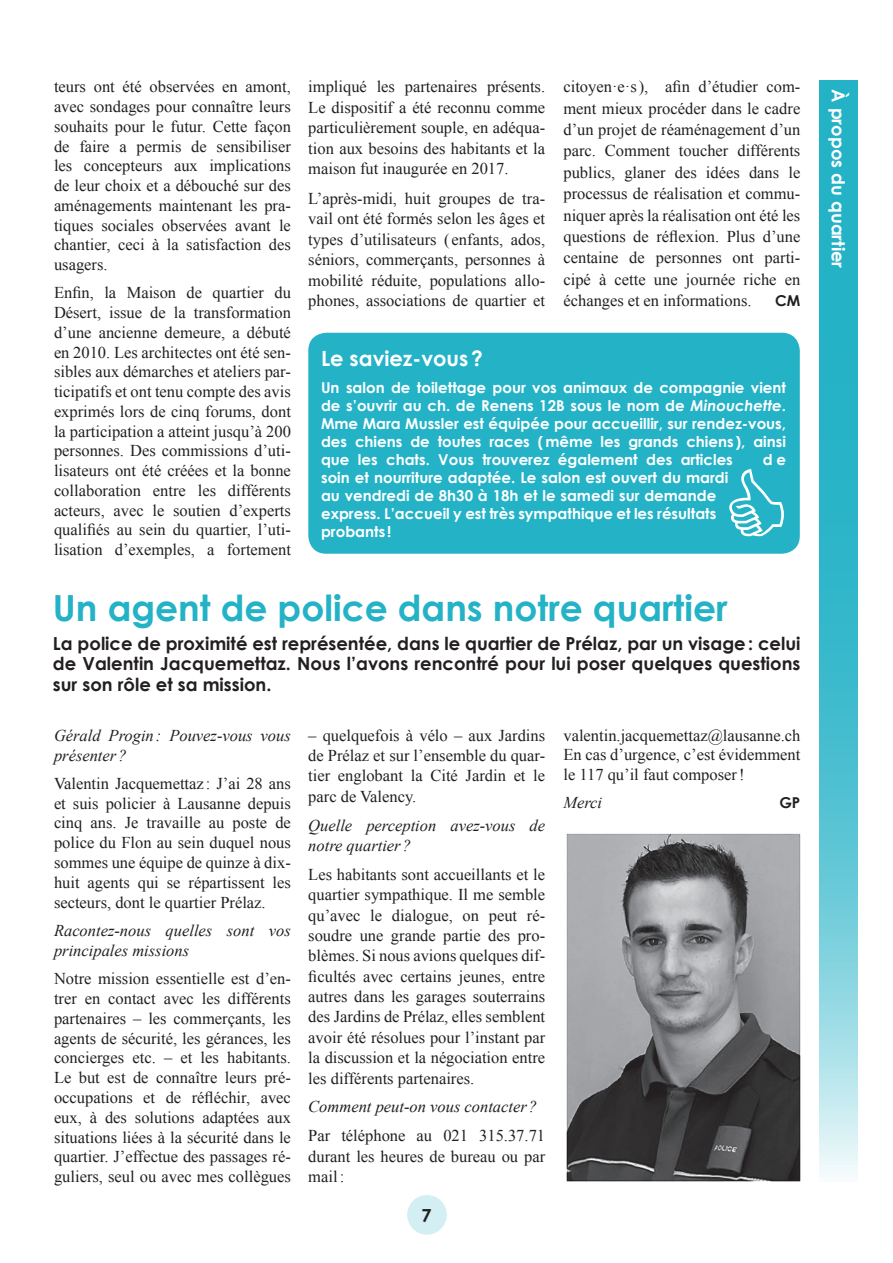
<style>
.page{position:relative;width:893px;height:1263px;background:#fff}
.page>*{position:absolute;margin:0;border:0;box-sizing:border-box;transform-origin:0 0}
.t1{font:700 36px "Century Gothic";color:#24b2c7}
.t2{font:700 21px "Century Gothic";color:#fff}
.t3{font:700 18px/20.2px "Century Gothic";color:#231f20;text-align:justify}
.t4{font:700 18px "Century Gothic";color:#fff}
.t5{font:16.5px/19.8px "Times New Roman";color:#231f20;text-align:justify}
.t6{font:italic 16.5px/19.8px "Times New Roman";color:#231f20}
.t7{font:700 15px/18px "Century Gothic";color:#fff;text-align:justify}
.t8{font:700 15px "Century Gothic";color:#231f20}
.s1{font-style:italic}
</style>
<div class="page">
<svg style="left:819px;top:81px;width:39px;height:1093px;background:#50c1d2"></svg>
<div style="left:407px;top:1195px;width:40px;height:40px;background:#d4eff4;border-radius:50%"></div>
<img style="left:566px;top:833px;width:235px;height:349px">
<div style="left:308px;top:333px;width:492px;height:221px;background:#24b2c7;border-radius:18px"></div>
<svg style="left:729px;top:469px;width:55px;height:67px"></svg>
<p class="t5" style="left:54px;top:77px;width:238px">teurs ont été observées en amont, avec sondages pour connaître leurs souhaits pour le futur. Cette façon de faire a permis de sensibiliser les concepteurs aux implications de leur choix et a débouché sur des aménagements maintenant les pra&shy;tiques sociales observées avant le chantier, ceci à la satisfaction des usagers.</p>
<p class="t5" style="left:54px;top:283px;width:238px">Enfin, la Maison de quartier du Désert, issue de la transformation d’une ancienne demeure, a débuté en 2010. Les architectes ont été sen&shy;sibles aux démarches et ateliers par&shy;ticipatifs et ont tenu compte des avis exprimés lors de cinq forums, dont la participation a atteint jusqu’à 200 personnes. Des commissions d’uti&shy;lisateurs ont été créées et la bonne collaboration entre les différents acteurs, avec le soutien d’experts qualifiés au sein du quartier, l’uti&shy;lisation d’exemples, a fortement</p>
<p class="t5" style="left:308px;top:76px;width:238px;line-height:20.5px">impliqué les partenaires présents.<br>Le dispositif a été reconnu comme particulièrement souple, en adéqua&shy;tion aux besoins des habitants et la maison fut inaugurée en 2017.</p>
<p class="t5" style="left:308px;top:187px;width:238px;line-height:20.5px">L’après-midi, huit groupes de tra&shy;vail ont été formés selon les âges et types d’utilisateurs ( enfants, ados, séniors, commerçants, personnes à mobilité réduite, populations allo&shy;phones, associations de quartier et</p>
<p class="t5" style="left:563px;top:76px;width:238px;line-height:21.5px">citoyen·e·s), afin d’étudier com&shy;ment mieux procéder dans le cadre d’un projet de réaménagement d’un parc. Comment toucher différents publics, glaner des idées dans le processus de réalisation et commu&shy;niquer après la réalisation ont été les questions de réflexion. Plus d’une centaine de personnes ont parti&shy;cipé à cette une journée riche en échanges et en informations.</p>
<p class="t8" style="left:775px;top:289px;width:27px">CM</p>
<p class="t2" style="left:321px;top:342px;width:163px">Le saviez-vous?</p>
<p class="t7" style="left:321px;top:377px;width:467px">Un salon de toilettage pour vos animaux de compagnie vient de s’ouvrir au ch. de Renens 12B sous le nom de <span class="s1">Minouchette</span>.<br>Mme Mara Mussler est équipée pour accueillir, sur rendez-vous, des chiens de toutes races (même les grands chiens ), ainsi que les chats. Vous trouverez également des articles</p>
<p class="t7" style="left:763px;top:449px;width:25px">de</p>
<p class="t7" style="left:321px;top:467px;width:409px;text-align:left">soin et nourriture adaptée. Le salon est ouvert du mardi au vendredi de 8h30 à 18h et le samedi sur demande express. L’accueil y est très sympathique et les résultats probants !</p>
<h1 class="t1" style="left:53px;top:581px;width:676px">Un agent de police dans notre quartier</h1>
<p class="t3" style="left:53px;top:633px;width:749px">La police de proximité est représentée, dans le quartier de Prélaz, par un visage: celui de Valentin Jacquemettaz. Nous l’avons rencontré pour lui poser quelques questions sur son rôle et sa mission.</p>
<p class="t6" style="left:54px;top:725px;width:238px">Gérald Progin : Pouvez-vous vous présenter ?</p>
<p class="t5" style="left:54px;top:773px;width:238px">Valentin Jacquemettaz : J’ai 28 ans et suis policier à Lausanne depuis cinq ans. Je travaille au poste de police du Flon au sein duquel nous sommes une équipe de quinze à dix&shy;huit agents qui se répartissent les secteurs, dont le quartier Prélaz.</p>
<p class="t6" style="left:54px;top:920px;width:238px">Racontez-nous quelles sont vos principales missions</p>
<p class="t5" style="left:54px;top:968px;width:238px">Notre mission essentielle est d’en&shy;trer en contact avec les différents partenaires – les commerçants, les agents de sécurité, les gérances, les concierges etc. – et les habitants.<br>Le but est de connaître leurs pré&shy;occupations et de réfléchir, avec eux, à des solutions adaptées aux situations liées à la sécurité dans le quartier. J’effectue des passages ré&shy;guliers, seul ou avec mes collègues</p>
<p class="t5" style="left:563px;top:725px;width:238px">valentin.jacquemettaz@lausanne.ch En cas d’urgence, c’est évidemment le 117 qu’il faut composer!</p>
<p class="t6" style="left:563px;top:792px;width:40px">Merci</p>
<p class="t8" style="left:779px;top:791px;width:22px">GP</p>
<p class="t5" style="left:308px;top:725px;width:238px;line-height:20.4px">– quelquefois à vélo – aux Jardins de Prélaz et sur l’ensemble du quar&shy;tier englobant la Cité Jardin et le parc de Valency.</p>
<p class="t6" style="left:308px;top:814px;width:238px;line-height:20.4px">Quelle perception avez-vous de notre quartier ?</p>
<p class="t5" style="left:308px;top:864px;width:238px;line-height:20.4px">Les habitants sont accueillants et le quartier sympathique. Il me semble qu’avec le dialogue, on peut ré&shy;soudre une grande partie des pro&shy;blèmes. Si nous avions quelques dif&shy;ficultés avec certains jeunes, entre autres dans les garages souterrains des Jardins de Prélaz, elles semblent avoir été résolues pour l’instant par la discussion et la négociation entre les différents partenaires.</p>
<p class="t6" style="left:308px;top:1096px;width:230px">Comment peut-on vous contacter?</p>
<p class="t5" style="left:308px;top:1125px;width:238px;line-height:20.4px">Par téléphone au 021 315.37.71 durant les heures de bureau ou par mail:</p>
<p class="t3" style="left:422px;top:1204px;width:12px">7</p>
<p class="t4" style="left:852px;top:89px;width:180px;rotate:90deg">À propos du quartier</p>
</div>
